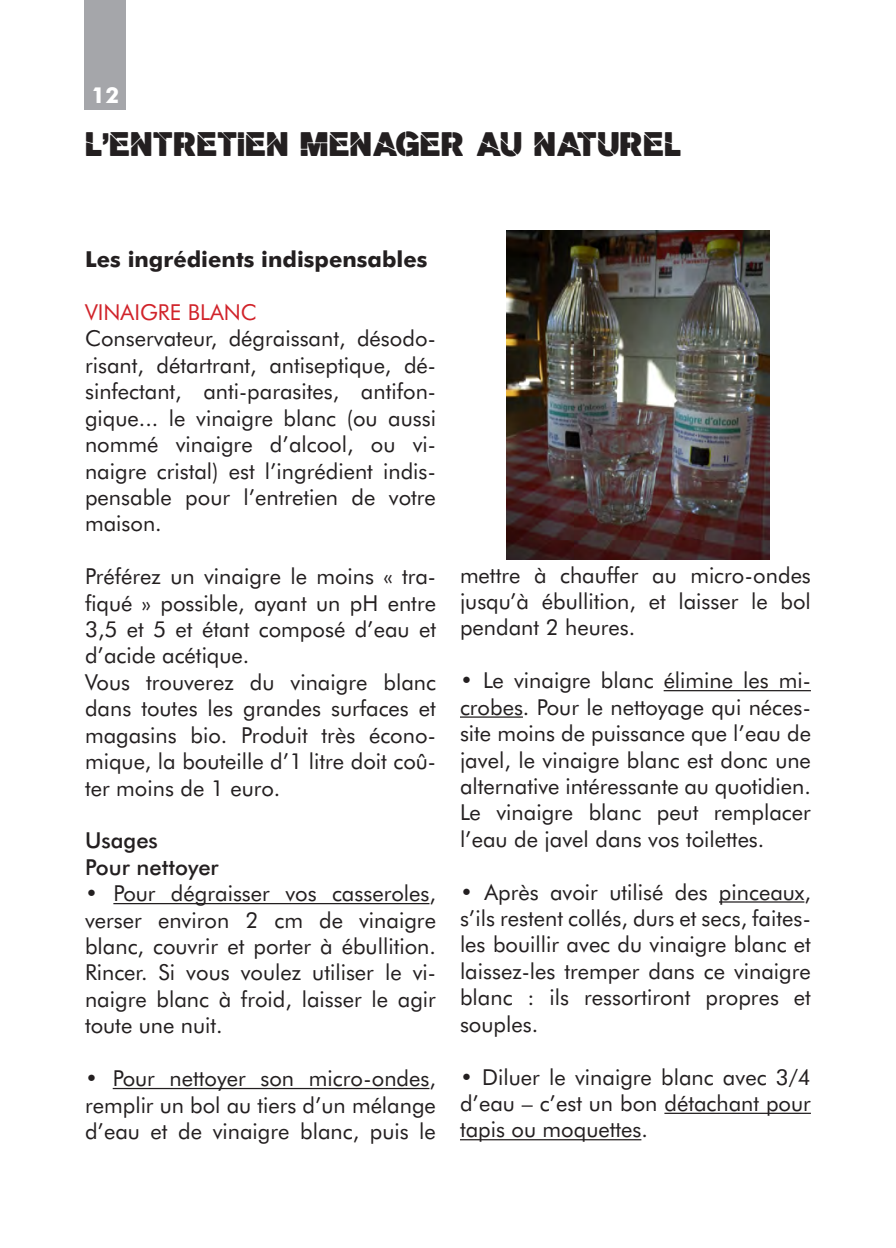
<style>
.page{position:relative;width:896px;height:1248px;background:#fff}
.page>*{position:absolute;margin:0;border:0;box-sizing:border-box;transform-origin:0 0}
.t1{font:900 34px "MK Stencilsans";color:#231f20}
.t2{font:22px/26.4px "Futura BT";color:#231f20;text-align:justify}
.t3{font:700 22px "Futura BT";color:#231f20}
.t4{font:500 22px "Futura BT";color:#231f20}
.t5{font:22px "Futura BT";color:#d1232a}
.t6{font:700 22px "Futura BT";color:#fff}
</style>
<div class="page">
<hr style="left:113px;top:902px;width:316px;height:2px;background:#231f20">
<hr style="left:113px;top:1087px;width:316px;height:2px;background:#231f20">
<hr style="left:663px;top:690px;width:148px;height:1px;background:#231f20">
<hr style="left:460px;top:716px;width:63px;height:1px;background:#231f20">
<hr style="left:719px;top:901px;width:85px;height:1px;background:#231f20">
<hr style="left:664px;top:1112px;width:147px;height:1px;background:#231f20">
<hr style="left:460px;top:1138px;width:181px;height:2px;background:#231f20">
<div style="left:85px;top:0;width:41px;height:110px;background:#a5a6aa"></div>
<img style="left:506px;top:231px;width:263px;height:328px">
<p class="t6" style="left:92px;top:81px;width:29px">12</p>
<p class="t1" style="left:85px;top:125px;width:598px">L’ENTRETIEN MENAGER AU NATUREL</p>
<p class="t3" style="left:85px;top:246px;width:344px">Les ingrédients indispensables</p>
<p class="t5" style="left:85px;top:299px;width:173px">VINAIGRE BLANC</p>
<p class="t2" style="left:85px;top:325px;width:352px">Conservateur, dégraissant, désodo&shy;risant, détartrant, antiseptique, dé&shy;sinfectant, anti-parasites, antifon&shy;gique... le vinaigre blanc (ou aussi nommé vinaigre d’alcool, ou vi&shy;naigre cristal) est l’ingrédient indis&shy;pensable pour l’entretien de votre maison.</p>
<p class="t2" style="left:85px;top:563px;width:352px">Préférez un vinaigre le moins « tra&shy;fiqué » possible, ayant un pH entre 3,5 et 5 et étant composé d’eau et d’acide acétique.</p>
<p class="t2" style="left:85px;top:668px;width:352px">Vous trouverez du vinaigre blanc dans toutes les grandes surfaces et magasins bio. Produit très écono&shy;mique, la bouteille d’1 litre doit coû&shy;ter moins de 1 euro.</p>
<p class="t4" style="left:85px;top:827px;width:74px">Usages</p>
<p class="t4" style="left:85px;top:853px;width:135px">Pour nettoyer</p>
<p class="t2" style="left:85px;top:879px;width:352px">• Pour dégraisser vos casseroles, verser environ 2 cm de vinaigre blanc, couvrir et porter à ébullition.<br>Rincer. Si vous voulez utiliser le vi&shy;naigre blanc à froid, laisser le agir toute une nuit.</p>
<p class="t2" style="left:85px;top:1064px;width:352px">• Pour nettoyer son micro-ondes, remplir un bol au tiers d’un mélange d’eau et de vinaigre blanc, puis le</p>
<p class="t2" style="left:460px;top:561px;width:352px">mettre à chauffer au micro-ondes jusqu’à ébullition, et laisser le bol pendant 2 heures.</p>
<p class="t2" style="left:460px;top:667px;width:352px">• Le vinaigre blanc élimine les mi&shy;crobes. Pour le nettoyage qui néces&shy;site moins de puissance que l’eau de javel, le vinaigre blanc est donc une alternative intéressante au quotidien.<br>Le vinaigre blanc peut remplacer l’eau de javel dans vos toilettes.</p>
<p class="t2" style="left:460px;top:878px;width:352px">• Après avoir utilisé des pinceaux, s’ils restent collés, durs et secs, faites&shy;les bouillir avec du vinaigre blanc et laissez-les tremper dans ce vinaigre blanc : ils ressortiront propres et souples.</p>
<p class="t2" style="left:460px;top:1063px;width:352px">• Diluer le vinaigre blanc avec 3/4 d’eau – c’est un bon détachant pour tapis ou moquettes.</p>
</div>
